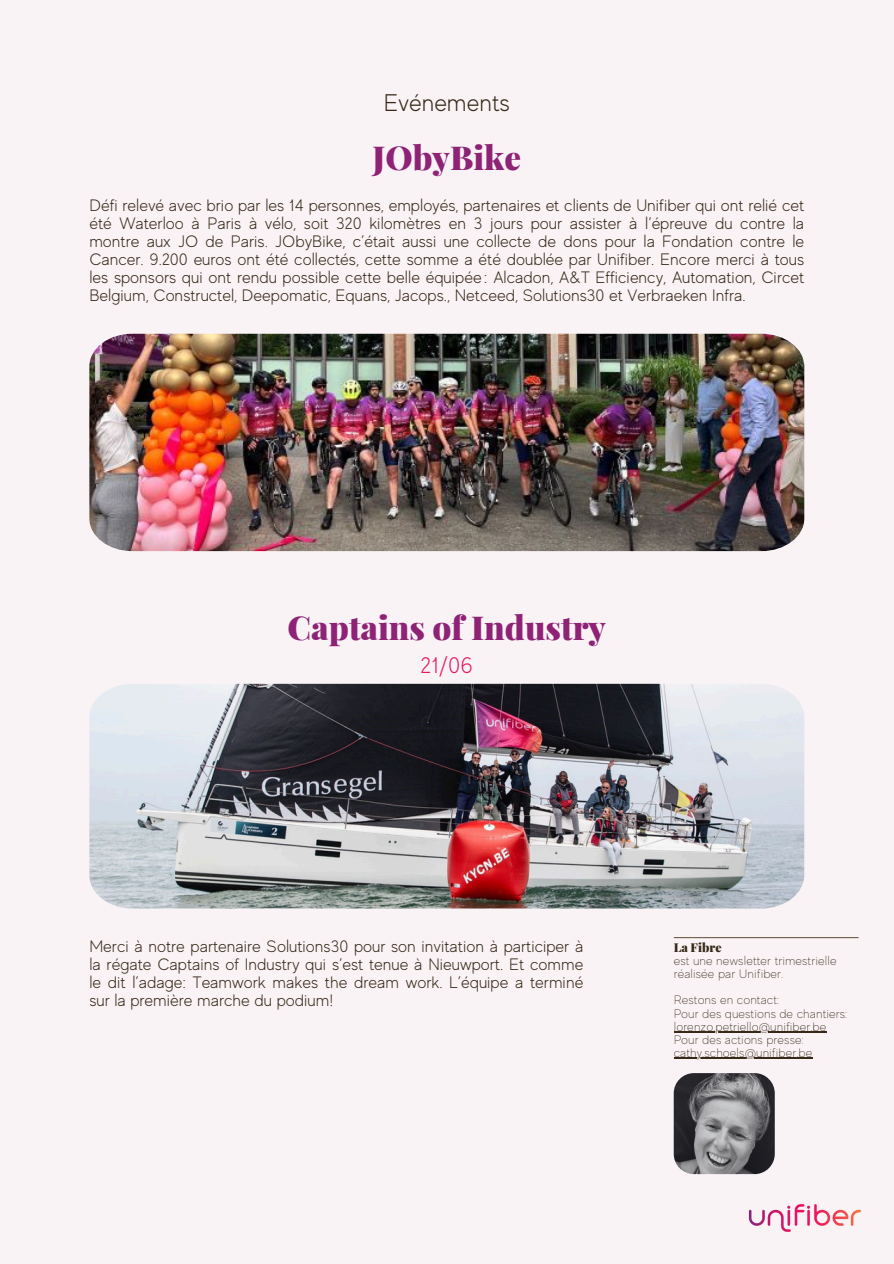
<style>
.page{position:relative;width:894px;height:1264px;background:#fff}
.page>*{position:absolute;margin:0;border:0;box-sizing:border-box;transform-origin:0 0}
.t1{font:900 33px "Playfair Display";color:#8e2376}
.t2{font:300 24px "MADE Evolve Sans";color:#372817}
.t3{font:300 22.5px "MADE Evolve Sans";color:#e51760}
.t4{font:300 16.5px/18px "MADE Evolve Sans";color:#372817;text-align:justify}
.t5{font:100 12.3px/13px "MADE Evolve Sans";color:#372817}
.t6{font:900 12.3px "Playfair Display";color:#372817}
</style>
<div class="page">
<div style="left:0;top:0;width:893px;height:1263px;background:#f9f3f6"></div>
<hr style="left:674px;top:937px;width:183px;height:1px;background:#725d46">
<img style="left:748px;top:1204px;width:113px;height:28px">
<hr style="left:673px;top:1031px;width:153px;height:1px;background:#372817">
<hr style="left:673px;top:1057px;width:139px;height:1px;background:#372817">
<img style="left:673px;top:1073px;width:101px;height:101px;border-radius:20px">
<img style="left:89px;top:683px;width:714px;height:225px">
<img style="left:89px;top:334px;width:715px;height:217px">
<p class="t2" style="left:383px;top:89px;width:128px">Evénements</p>
<p class="t1" style="left:372px;top:134px;width:150px">JObyBike</p>
<p class="t4" style="left:89px;top:196px;width:716px">Défi relevé avec brio par les 14 personnes, employés, partenaires et clients de Unifiber qui ont relié cet été Waterloo à Paris à vélo, soit 320 kilomètres en 3 jours pour assister à l’épreuve du contre la montre aux JO de Paris. JObyBike, c’était aussi une collecte de dons pour la Fondation contre le Cancer. 9.200 euros ont été collectés, cette somme a été doublée par Unifiber. Encore merci à tous les sponsors qui ont rendu possible cette belle équipée : Alcadon, A&amp;T Efficiency, Automation, Circet Belgium, Constructel, Deepomatic, Equans, Jacops., Netceed, Solutions30 et Verbraeken Infra.</p>
<p class="t1" style="left:287px;top:604px;width:320px">Captains of Industry</p>
<p class="t3" style="left:420px;top:652px;width:54px">21/06</p>
<p class="t4" style="left:89px;top:937px;width:495px">Merci à notre partenaire Solutions30 pour son invitation à participer à la régate Captains of Industry qui s’est tenue à Nieuwport. Et comme le dit l’adage: Teamwork makes the dream work. L’équipe a terminé sur la première marche du podium!</p>
<h1 class="t6" style="left:673px;top:938px;width:49px">La Fibre</h1>
<h3 class="t5" style="left:673px;top:954px;width:164px">est une newsletter trimestrielle réalisée par Unifiber.</h3>
<p class="t5" style="left:673px;top:993px;width:107px">Restons en contact:</p>
<h1 class="t5" style="left:673px;top:1006px;width:175px">Pour des questions de chantiers:</h1>
<h2 class="t5" style="left:673px;top:1019px;width:154px">lorenzo.petriello@unifiber.be<br>Pour des actions presse:</h2>
<p class="t5" style="left:673px;top:1046px;width:140px">cathy.schoels@unifiber.be</p>
</div>
